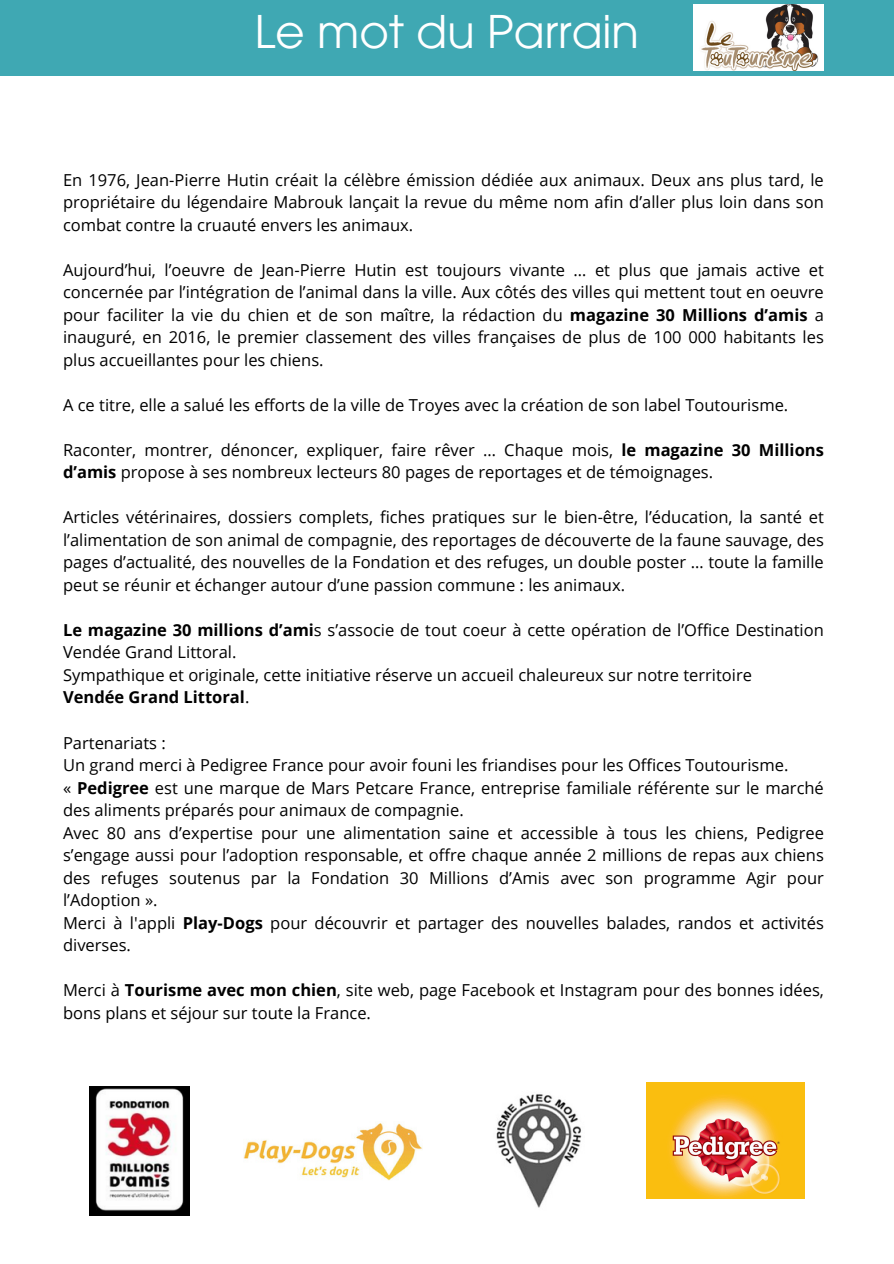
<style>
.page{position:relative;width:894px;height:1264px;background:#fff}
.page>*{position:absolute;margin:0;border:0;box-sizing:border-box;transform-origin:0 0}
.t1{font:45px "ITC Avant Garde Pro";color:#fff}
.t2{font:16.5px/22.5px "Open Sans";color:#000}
.t3{font:700 16.5px "Open Sans";color:#000}
.s1{font-weight:700}
.s2{font-weight:400}
</style>
<div class="page">
<img style="left:89px;top:1086px;width:100px;height:129px">
<img style="left:646px;top:1082px;width:158px;height:116px">
<img style="left:243px;top:1123px;width:179px;height:57px">
<img style="left:496px;top:1094px;width:86px;height:114px">
<div style="left:0;top:0;width:893px;height:75px;background:#3fa8b3"></div>
<img style="left:693px;top:5px;width:130px;height:65px">
<p class="t1" style="left:254px;top:14px;width:386px">Le mot du Parrain</p>
<p class="t2" style="left:63px;top:168px;width:762px;text-align:justify">En 1976, Jean-Pierre Hutin créait la célèbre émission dédiée aux animaux. Deux ans plus tard, le propriétaire du légendaire Mabrouk lançait la revue du même nom afin d’aller plus loin dans son combat contre la cruauté envers les animaux.</p>
<p class="t2" style="left:63px;top:258px;width:762px;text-align:justify">Aujourd’hui, l’oeuvre de Jean-Pierre Hutin est toujours vivante … et plus que jamais active et concernée par l’intégration de l’animal dans la ville. Aux côtés des villes qui mettent tout en oeuvre pour faciliter la vie du chien et de son maître, la rédaction du <span class="s1">magazine 30 Millions d’amis</span> a inauguré, en 2016, le premier classement des villes françaises de plus de 100 000 habitants les plus accueillantes pour les chiens.</p>
<p class="t2" style="left:63px;top:393px;width:726px">A ce titre, elle a salué les efforts de la ville de Troyes avec la création de son label Toutourisme.</p>
<p class="t2" style="left:63px;top:438px;width:762px">Raconter, montrer, dénoncer, expliquer, faire rêver … Chaque mois, <span class="s1">le magazine 30 Millions d’amis</span> propose à ses nombreux lecteurs 80 pages de reportages et de témoignages.</p>
<p class="t2" style="left:63px;top:505px;width:762px;text-align:justify">Articles vétérinaires, dossiers complets, fiches pratiques sur le bien-être, l’éducation, la santé et l’alimentation de son animal de compagnie, des reportages de découverte de la faune sauvage, des pages d’actualité, des nouvelles de la Fondation et des refuges, un double poster … toute la famille peut se réunir et échanger autour d’une passion commune : les animaux.</p>
<p class="t2" style="left:63px;top:618px;width:762px"><span class="s1">Le magazine 30 millions d’ami</span>s s’associe de tout coeur à cette opération de l’Office Destination<br>Vendée Grand Littoral.</p>
<p class="t2" style="left:63px;top:663px;width:690px">Sympathique et originale, cette initiative réserve un accueil chaleureux sur notre territoire</p>
<p class="t3" style="left:63px;top:686px;width:188px">Vendée Grand Littoral<span class="s2">.</span></p>
<p class="t2" style="left:63px;top:730px;width:104px">Partenariats :</p>
<p class="t2" style="left:63px;top:753px;width:726px">Un grand merci à Pedigree France pour avoir founi les friandises pour les Offices Toutourisme.</p>
<p class="t2" style="left:63px;top:775px;width:762px">« <span class="s1">Pedigree</span> est une marque de Mars Petcare France, entreprise familiale référente sur le marché des aliments préparés pour animaux de compagnie.</p>
<p class="t2" style="left:63px;top:820px;width:762px;text-align:justify">Avec 80 ans d’expertise pour une alimentation saine et accessible à tous les chiens, Pedigree s’engage aussi pour l’adoption responsable, et offre chaque année 2 millions de repas aux chiens des refuges soutenus par la Fondation 30 Millions d’Amis avec son programme Agir pour l’Adoption ».</p>
<p class="t2" style="left:63px;top:910px;width:762px">Merci à l'appli <span class="s1">Play-Dogs</span> pour découvrir et partager des nouvelles balades, randos et activités diverses.</p>
<p class="t2" style="left:63px;top:978px;width:762px">Merci à <span class="s1">Tourisme avec mon chien</span>, site web, page Facebook et Instagram pour des bonnes idées, bons plans et séjour sur toute la France.</p>
</div>
